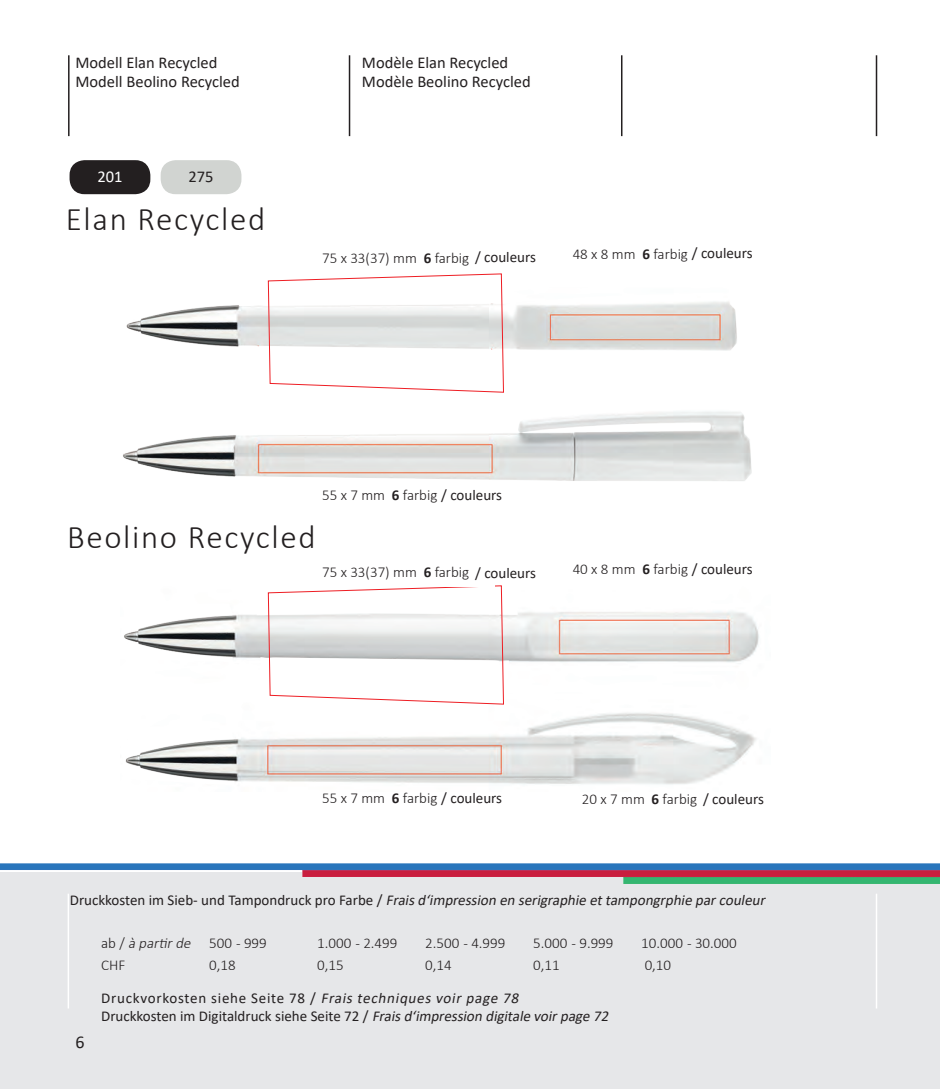
<style>
.page{position:relative;width:940px;height:1089px;background:#fff}
.page>*{position:absolute;margin:0;border:0;box-sizing:border-box;transform-origin:0 0}
.t1{font:300 33px "Calibri";letter-spacing:.05em;color:#231f20}
.t2{font:18px "Calibri";color:#231f20}
.t3{font:16.5px/19.8px "Calibri";color:#231f20}
.t4{font:16.5px "Calibri";color:#fff}
.t5{font:300 15px "Calibri";color:#231f20}
.t6{font:15px/18px "Calibri";color:#231f20}
.t7{font:italic 15px "Calibri";color:#231f20}
.s1{font-weight:700}
.s2{font-weight:400}
.s3{font-style:normal}
.s4{font-style:italic}
</style>
<div class="page">
<hr style="left:68px;top:55px;width:2px;height:81px;background:#231f20">
<hr style="left:349px;top:55px;width:1px;height:81px;background:#231f20">
<hr style="left:621px;top:55px;width:1px;height:81px;background:#231f20">
<hr style="left:875px;top:55px;width:2px;height:81px;background:#231f20">
<div style="left:0;top:872px;width:940px;height:217px;background:#e6e7e9"></div>
<hr style="left:875px;top:893px;width:2px;height:115px;background:#fff">
<hr style="left:68px;top:893px;width:1px;height:115px;background:#fff">
<img style="left:0;top:95px;width:940px;height:882px">
<img style="left:120px;top:268px;width:650px;height:223px">
<img style="left:120px;top:580px;width:652px;height:211px">
<svg style="left:267px;top:585px;width:237px;height:120px"></svg>
<svg style="left:267px;top:273px;width:237px;height:120px"></svg>
<div style="left:322px;top:566px;width:172px;height:20px;background:#fff"></div>
<div style="left:322px;top:251px;width:172px;height:21px;background:#fff"></div>
<div style="left:161px;top:160px;width:80px;height:34px;background:#d1d4d1;border-radius:15px"></div>
<div style="left:70px;top:160px;width:80px;height:34px;background:#231f20;border-radius:15px"></div>
<p class="t3" style="left:75px;top:52px;width:166px">Modell Elan Recycled<br>Modell Beolino Recycled</p>
<p class="t3" style="left:362px;top:52px;width:170px">Modèle Elan Recycled<br>Modèle Beolino Recycled</p>
<p class="t4" style="left:98px;top:165px;width:27px">201</p>
<p class="t3" style="left:188px;top:166px;width:27px">275</p>
<h1 class="t1" style="left:66px;top:199px;width:201px">Elan Recycled</h1>
<p class="t5" style="left:322px;top:248px;width:215px">75 x 33(37) mm <span class="s1">6</span> farbig <span class="s2">/ couleurs</span></p>
<p class="t5" style="left:572px;top:244px;width:181px">48 x 8 mm <span class="s1">6</span> farbig <span class="s2">/ couleurs</span></p>
<h1 class="t1" style="left:67px;top:517px;width:250px">Beolino Recycled</h1>
<p class="t5" style="left:322px;top:485px;width:181px">55 x 7 mm <span class="s1">6</span> farbig <span class="s2">/ couleurs</span></p>
<p class="t5" style="left:322px;top:563px;width:215px">75 x 33(37) mm <span class="s1">6</span> farbig <span class="s2">/ couleurs</span></p>
<p class="t5" style="left:573px;top:559px;width:181px">40 x 8 mm <span class="s1">6</span> farbig <span class="s2">/ couleurs</span></p>
<p class="t5" style="left:322px;top:788px;width:181px">55 x 7 mm <span class="s1">6</span> farbig <span class="s2">/ couleurs</span></p>
<p class="t5" style="left:582px;top:790px;width:183px">20 x 7 mm <span class="s1">6</span> farbig <span class="s2">/ couleurs</span></p>
<p class="t7" style="left:70px;top:889px;width:700px"><span class="s3">D r u c k ko st e n i m S i e b - u n d Ta m p o n d r u c k p ro Fa r b e /</span> Fraisd‘impression en serigraphie ettampongrphie parcouleur</p>
<p class="t5" style="left:101px;top:933px;width:167px">ab / <span class="s4">à partirde</span> 500 - 999</p>
<p class="t5" style="left:317px;top:933px;width:82px">1.000 - 2.499</p>
<p class="t5" style="left:425px;top:933px;width:82px">2.500 - 4.999</p>
<p class="t5" style="left:533px;top:933px;width:82px">5.000 - 9.999</p>
<p class="t5" style="left:641px;top:933px;width:97px">10.000 - 30.000</p>
<p class="t5" style="left:101px;top:956px;width:26px">CHF</p>
<p class="t5" style="left:209px;top:956px;width:28px">0,18</p>
<p class="t5" style="left:317px;top:956px;width:28px">0,15</p>
<p class="t5" style="left:425px;top:956px;width:28px">0,14</p>
<p class="t5" style="left:533px;top:956px;width:28px">0,11</p>
<p class="t5" style="left:644px;top:956px;width:28px">0,10</p>
<p class="t2" style="left:75px;top:1029px;width:11px">6</p>
<p class="t6" style="left:101px;top:988px;width:512px">Druckvorkosten siehe Seite 78 / <span class="s4">Frais techniques voir page 78<br></span>Druckkosten im Digitaldruck siehe Seite 72 / <span class="s4">Fraisd‘impression digitale voirpage 72</span></p>
</div>
